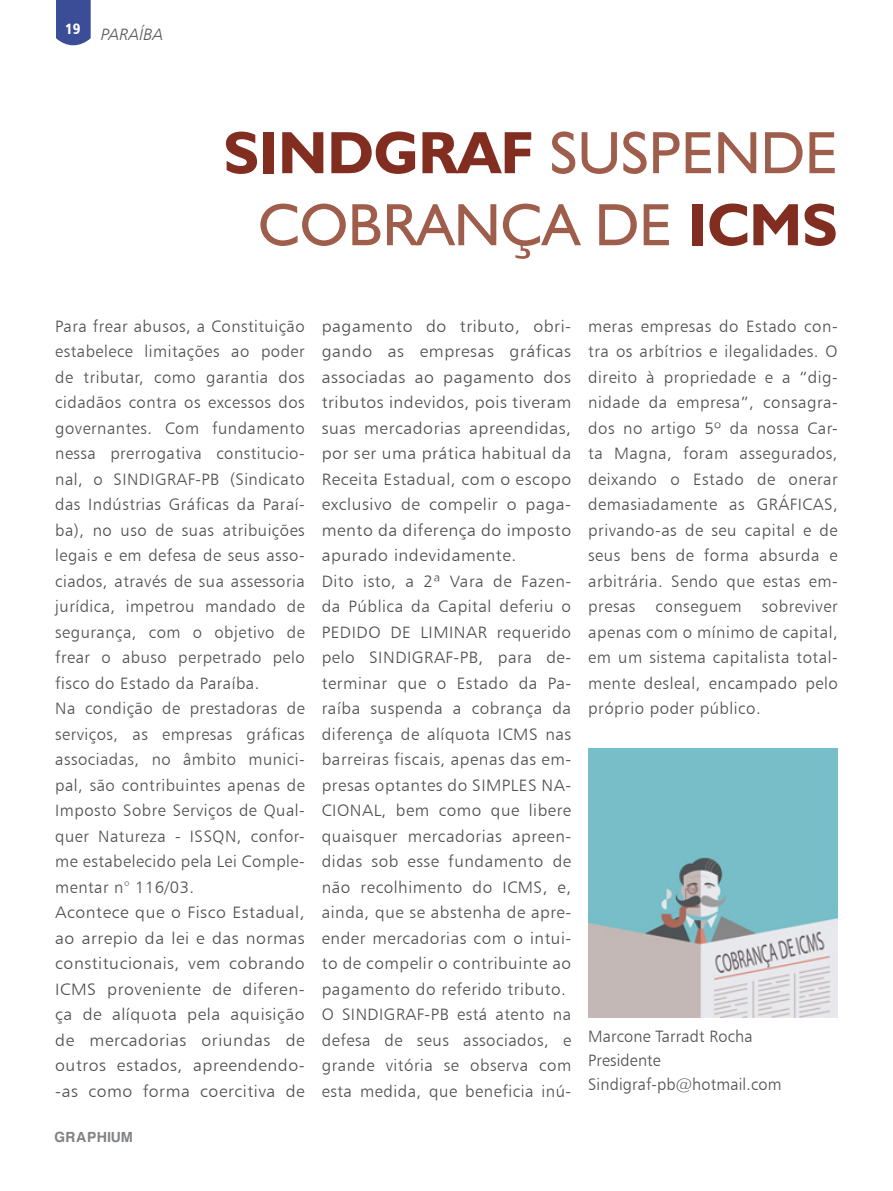
<style>
.page{position:relative;width:893px;height:1191px;background:#fff}
.page>*{position:absolute;margin:0;border:0;box-sizing:border-box;transform-origin:0 0}
.t1{font:60px/72px "Humanist 521 BT";color:#9f5e4c;text-align:center}
.t2{font:16.5px/25.5px "Humanist 777 BT Light B";letter-spacing:.03em;color:#4d4d4f}
.t3{font:16.5px/25.5px "Humanist 777 BT Light B";letter-spacing:.03em;color:#4d4d4f;scale:1.07 1}
.t4{font:16.5px/24px "Humanist 777 BT Light B";letter-spacing:.01em;color:#4d4d4f}
.t5{font:16.5px "Humanist 777 BT Light Italic B";color:#58595b}
.t6{font:700 15px "Harabara";letter-spacing:.1em;color:#808285}
.t7{font:15px "Humanist 777 BT Black Condensed B";color:#fff}
.s1{font-weight:700;color:#812d20}
</style>
<div class="page">
<svg style="left:56px;top:0;width:35px;height:45px;background:#45569b"></svg>
<img style="left:588px;top:748px;width:250px;height:269px">
<p class="t7" style="left:65px;top:19px;width:17px">19</p>
<p class="t5" style="left:101px;top:24px;width:64px">PARAÍBA</p>
<h1 class="t1" style="left:223px;top:116px;width:616px"><span class="s1">SINDGRAF</span> SUSPENDE<br>COBRANÇA DE <span class="s1">ICMS</span></h1>
<p class="t2" style="left:55px;top:313px;width:251px">Para frear abusos, a Constituição estabelece limitações ao poder de tributar, como garantia dos cidadãos contra os excessos dos governantes. Com fundamento nessa prerrogativa constitucio&shy;nal, o SINDIGRAF-PB (Sindicato das Indústrias Gráficas da Paraí&shy;ba), no uso de suas atribuições legais e em defesa de seus asso&shy;ciados, através de sua assessoria jurídica, impetrou mandado de segurança, com o objetivo de frear o abuso perpetrado pelo fisco do Estado da Paraíba.<br>Na condição de prestadoras de serviços, as empresas gráficas associadas, no âmbito munici&shy;pal, são contribuintes apenas de<br>Imposto Sobre Serviços de Qual&shy;quer Natureza - ISSQN, confor&shy;me estabelecido pela Lei Comple&shy;mentar n° 116/03.<br>Acontece que o Fisco Estadual, ao arrepio da lei e das normas constitucionais, vem cobrando<br>ICMS proveniente de diferen&shy;ça de alíquota pela aquisição de mercadorias oriundas de outros estados, apreendendo--as como forma coercitiva de</p>
<p class="t3" style="left:322px;top:313px;width:235px">pagamento do tributo, obri&shy;gando as empresas gráficas associadas ao pagamento dos tributos indevidos, pois tiveram suas mercadorias apreendidas, por ser uma prática habitual da<br>Receita Estadual, com o escopo exclusivo de compelir o paga&shy;mento da diferença do imposto apurado indevidamente.<br>Dito isto, a 2ª Vara de Fazen&shy;da Pública da Capital deferiu o<br>PEDIDO DE LIMINAR requerido pelo SINDIGRAF-PB, para de&shy;terminar que o Estado da Pa&shy;raíba suspenda a cobrança da diferença de alíquota ICMS nas barreiras fiscais, apenas das em&shy;presas optantes do SIMPLES NA-<br>CIONAL, bem como que libere quaisquer mercadorias apreen&shy;didas sob esse fundamento de não recolhimento do ICMS, e, ainda, que se abstenha de apre&shy;ender mercadorias com o intui&shy;to de compelir o contribuinte ao pagamento do referido tributo.<br>O SINDIGRAF-PB está atento na defesa de seus associados, e grande vitória se observa com esta medida, que beneficia inú-</p>
<p class="t2" style="left:588px;top:313px;width:251px;text-align:justify">meras empresas do Estado con&shy;tra os arbítrios e ilegalidades. O direito à propriedade e a “dig&shy;nidade da empresa”, consagra&shy;dos no artigo 5º da nossa Car&shy;ta Magna, foram assegurados, deixando o Estado de onerar demasiadamente as GRÁFICAS, privando-as de seu capital e de seus bens de forma absurda e arbitrária. Sendo que estas em&shy;presas conseguem sobreviver apenas com o mínimo de capital, em um sistema capitalista total&shy;mente desleal, encampado pelo próprio poder público.</p>
<p class="t4" style="left:588px;top:1024px;width:195px">Marcone Tarradt Rocha<br>Presidente<br>Sindigraf-pb@hotmail.com</p>
<p class="t6" style="left:55px;top:1129px;width:79px">GRAPHIUM</p>
</div>
